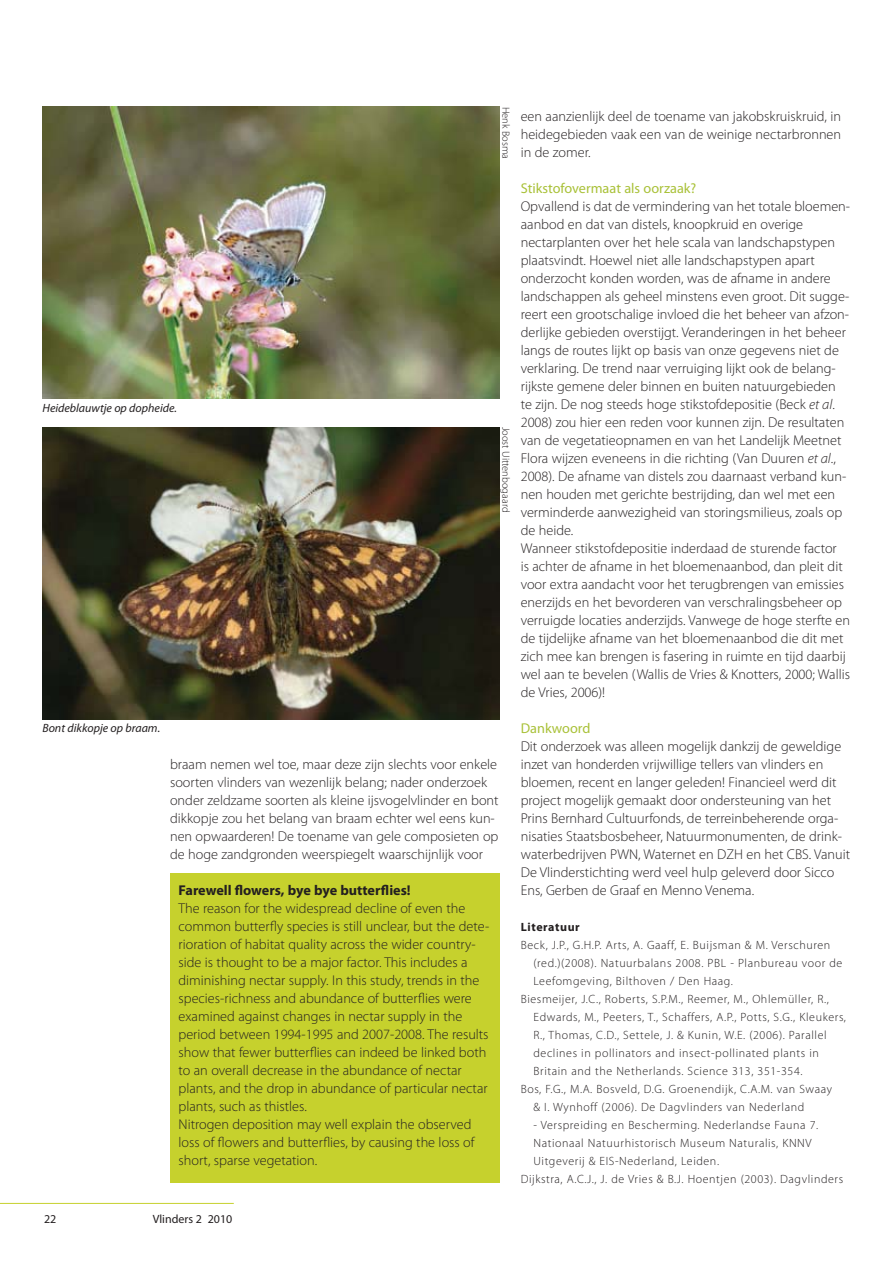
<style>
.page{position:relative;width:893px;height:1263px;background:#fff}
.page>*{position:absolute;margin:0;border:0;box-sizing:border-box;transform-origin:0 0}
.t1{font:300 14.25px/18px "Myriad Pro";color:#231f20}
.t2{font:14.25px "Myriad Pro";color:#a9c138}
.t3{font:700 14.25px "Myriad Pro";color:#231f20}
.t4{font:300 12px "Myriad Pro";letter-spacing:.05em;color:#231f20}
.t5{font:italic 12px "Myriad Pro";color:#231f20}
.t6{font:12px "Myriad Pro";color:#231f20}
.t7{font:700 12px "Myriad Pro";letter-spacing:.05em;color:#231f20}
.t8{font:300 10.5px "Myriad Pro";color:#231f20}
.s1{font-style:italic}
</style>
<div class="page">
<hr style="left:0;top:1203px;width:234px;height:1px;background:#c6d12d">
<div style="left:170px;top:873px;width:329px;height:310px;background:#c6d12d"></div>
<img style="left:43px;top:107px;width:456px;height:291px">
<img style="left:43px;top:427px;width:456px;height:292px">
<p class="t5" style="left:43px;top:403px;width:136px">Heideblauwtje op dopheide.</p>
<p class="t5" style="left:43px;top:723px;width:119px">Bont dikkopje op braam.</p>
<p class="t8" style="left:510px;top:107px;width:54px;rotate:90deg">Henk Bosma</p>
<p class="t8" style="left:510px;top:427px;width:87px;rotate:90deg">Joost Uittenbogaard</p>
<p class="t1" style="left:170px;top:756px;width:330px">braam nemen wel toe, maar deze zijn slechts voor enkele soorten vlinders van wezenlijk belang; nader onderzoek onder zeldzame soorten als kleine ijsvogelvlinder en bont dikkopje zou het belang van braam echter wel eens kun&shy;nen opwaarderen! De toename van gele composieten op de hoge zandgronden weerspiegelt waarschijnlijk voor</p>
<p class="t3" style="left:179px;top:885px;width:234px">Farewell flowers, bye bye butterflies!</p>
<p class="t1" style="left:179px;top:900px;width:312px">The reason for the widespread decline of even the common butterfly species is still unclear, but the dete&shy;rioration of habitat quality across the wider country&shy;side is thought to be a major factor. This includes a diminishing nectar supply. In this study, trends in the species-richness and abundance of butterflies were examined against changes in nectar supply in the period between 1994-1995 and 2007-2008. The results show that fewer butterflies can indeed be linked both to an overall decrease in the abundance of nectar plants, and the drop in abundance of particular nectar plants, such as thistles.<br>Nitrogen deposition may well explain the observed loss of flowers and butterflies, by causing the loss of short, sparse vegetation.</p>
<p class="t1" style="left:521px;top:108px;width:322px;text-align:justify">een aanzienlijk deel de toename van jakobskruiskruid, in heidegebieden vaak een van de weinige nectarbronnen in de zomer.</p>
<p class="t2" style="left:521px;top:183px;width:177px">Stikstofovermaat als oorzaak?</p>
<p class="t1" style="left:521px;top:198px;width:331px">Opvallend is dat de vermindering van het totale bloemen&shy;aanbod en dat van distels, knoopkruid en overige nectarplanten over het hele scala van landschapstypen plaatsvindt. Hoewel niet alle landschapstypen apart onderzocht konden worden, was de afname in andere landschappen als geheel minstens even groot. Dit sugge&shy;reert een grootschalige invloed die het beheer van afzon&shy;derlijke gebieden overstijgt. Veranderingen in het beheer langs de routes lijkt op basis van onze gegevens niet de verklaring. De trend naar verruiging lijkt ook de belang&shy;rijkste gemene deler binnen en buiten natuurgebieden te zijn. De nog steeds hoge stikstofdepositie (Beck <span class="s1">et al</span>.<br>2008) zou hier een reden voor kunnen zijn. De resultaten van de vegetatieopnamen en van het Landelijk Meetnet Flora wijzen eveneens in die richting (Van Duuren <span class="s1">et al</span>., 2008). De afname van distels zou daarnaast verband kun&shy;nen houden met gerichte bestrijding, dan wel met een verminderde aanwezigheid van storingsmilieus, zoals op de heide.<br>Wanneer stikstofdepositie inderdaad de sturende factor<br>is achter de afname in het bloemenaanbod, dan pleit dit voor extra aandacht voor het terugbrengen van emissies enerzijds en het bevorderen van verschralingsbeheer op verruigde locaties anderzijds. Vanwege de hoge sterfte en de tijdelijke afname van het bloemenaanbod die dit met zich mee kan brengen is fasering in ruimte en tijd daarbij wel aan te bevelen (Wallis de Vries &amp; Knotters, 2000; Wallis de Vries, 2006)!</p>
<p class="t2" style="left:521px;top:723px;width:71px">Dankwoord</p>
<p class="t1" style="left:521px;top:738px;width:331px">Dit onderzoek was alleen mogelijk dankzij de geweldige inzet van honderden vrijwillige tellers van vlinders en bloemen, recent en langer geleden! Financieel werd dit project mogelijk gemaakt door ondersteuning van het Prins Bernhard Cultuurfonds, de terreinbeherende orga&shy;nisaties Staatsbosbeheer, Natuurmonumenten, de drink&shy;waterbedrijven PWN, Waternet en DZH en het CBS. Vanuit De Vlinderstichting werd veel hulp geleverd door Sicco Ens, Gerben de Graaf en Menno Venema.</p>
<p class="t7" style="left:521px;top:922px;width:61px">Literatuur</p>
<p class="t4" style="left:521px;top:940px;width:311px">Beck, J.P., G.H.P. Arts, A. Gaaff, E. Buijsman &amp; M. Verschuren</p>
<p class="t4" style="left:533px;top:958px;width:310px">(red.)(2008). Natuurbalans 2008. PBL - Planbureau voor de</p>
<p class="t4" style="left:533px;top:976px;width:201px">Leefomgeving, Bilthoven / Den Haag.</p>
<p class="t4" style="left:521px;top:994px;width:310px">Biesmeijer, J.C., Roberts, S.P.M., Reemer, M., Ohlemüller, R.,</p>
<p class="t4" style="left:533px;top:1012px;width:314px">Edwards, M., Peeters, T., Schaffers, A.P., Potts, S.G., Kleukers,</p>
<p class="t4" style="left:533px;top:1030px;width:295px">R., Thomas, C.D., Settele, J. &amp; Kunin, W.E. (2006). Parallel</p>
<p class="t4" style="left:533px;top:1048px;width:287px">declines in pollinators and insect-pollinated plants in</p>
<p class="t4" style="left:533px;top:1066px;width:271px">Britain and the Netherlands. Science 313, 351-354.</p>
<p class="t4" style="left:521px;top:1084px;width:313px">Bos, F.G., M.A. Bosveld, D.G. Groenendijk, C.A.M. van Swaay</p>
<p class="t4" style="left:533px;top:1102px;width:272px">&amp; I. Wynhoff (2006). De Dagvlinders van Nederland</p>
<p class="t4" style="left:533px;top:1120px;width:286px">- Verspreiding en Bescherming. Nederlandse Fauna 7.</p>
<p class="t4" style="left:533px;top:1138px;width:280px">Nationaal Natuurhistorisch Museum Naturalis, KNNV</p>
<p class="t4" style="left:533px;top:1156px;width:187px">Uitgeverij &amp; EIS-Nederland, Leiden.</p>
<p class="t4" style="left:521px;top:1174px;width:324px">Dijkstra, A.C.J., J. de Vries &amp; B.J. Hoentjen (2003). Dagvlinders</p>
<p class="t6" style="left:44px;top:1214px;width:14px">22</p>
<p class="t6" style="left:153px;top:1214px;width:81px">Vlinders 2 2010</p>
</div>
